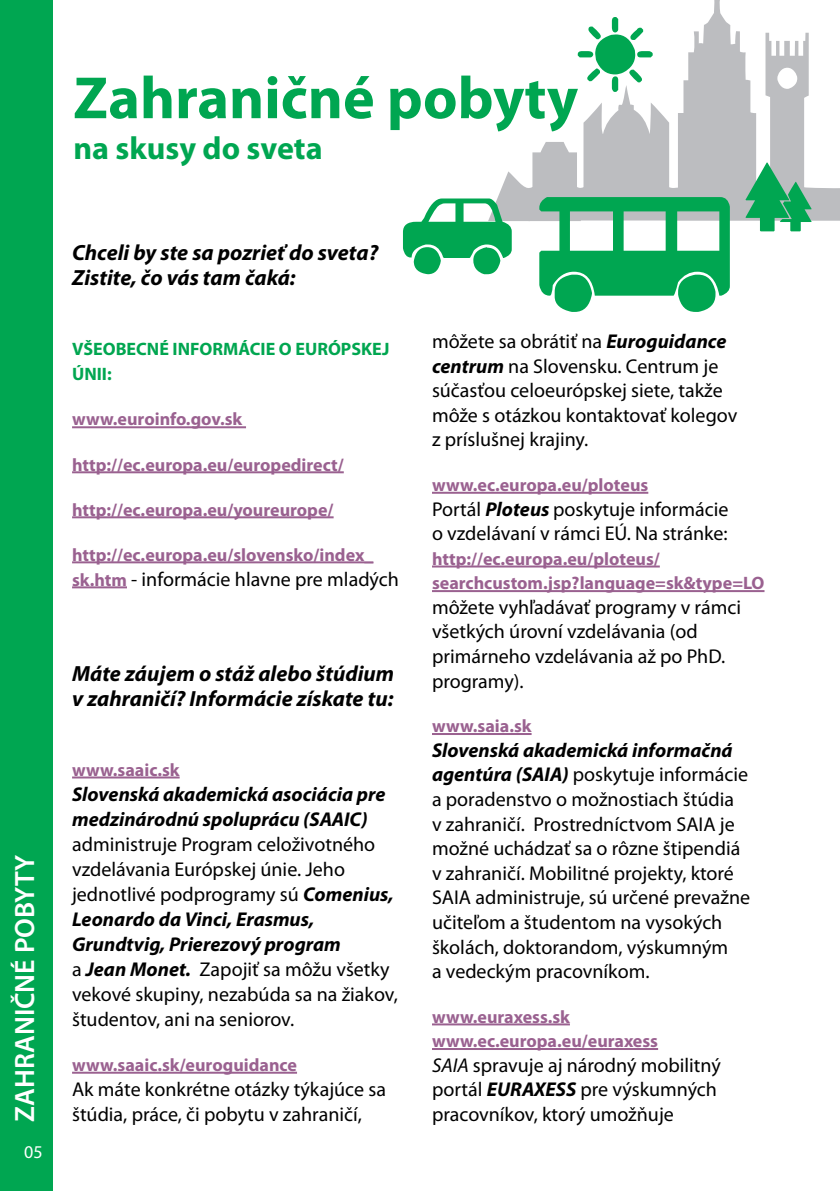
<style>
.page{position:relative;width:840px;height:1191px;background:#fff}
.page>*{position:absolute;margin:0;border:0;box-sizing:border-box;transform-origin:0 0}
.t1{font:700 60px "Myriad Pro";color:#00a651}
.t2{font:700 32px "Myriad Pro";color:#00a651}
.t3{font:600 28px "Myriad Pro";color:#fff}
.t4{font:italic 700 22px/25px "Myriad Pro";color:#000}
.t5{font:20px/24.6px "Myriad Pro";color:#000}
.t6{font:italic 700 20px/25px "Myriad Pro";color:#000}
.t7{font:700 18px/24.6px "Myriad Pro";color:#9a6190}
.t8{font:700 18px/25px "Myriad Pro";color:#00a650}
.t9{font:18px "Myriad Pro";color:#fff}
.s1{font-weight:700;font-size:18px;color:#9a6190}
.s2{font-weight:700;font-style:italic}
.s3{font-style:italic}
</style>
<div class="page">
<hr style="left:72px;top:426px;width:174px;height:2px;background:#9a6190">
<hr style="left:72px;top:471px;width:271px;height:2px;background:#9a6190">
<hr style="left:72px;top:516px;width:261px;height:2px;background:#9a6190">
<hr style="left:72px;top:561px;width:301px;height:2px;background:#9a6190">
<hr style="left:72px;top:586px;width:55px;height:2px;background:#9a6190">
<hr style="left:72px;top:776px;width:107px;height:2px;background:#9a6190">
<hr style="left:72px;top:1071px;width:225px;height:2px;background:#9a6190">
<hr style="left:432px;top:492px;width:216px;height:2px;background:#9a6190">
<hr style="left:432px;top:565px;width:227px;height:2px;background:#9a6190">
<hr style="left:432px;top:590px;width:332px;height:2px;background:#9a6190">
<hr style="left:432px;top:733px;width:99px;height:2px;background:#9a6190">
<hr style="left:432px;top:1023px;width:137px;height:2px;background:#9a6190">
<hr style="left:432px;top:1048px;width:225px;height:2px;background:#9a6190">
<div style="left:0;top:0;width:52px;height:1191px;background:#00a651"></div>
<svg style="left:403px;top:0;width:436px;height:312px"></svg>
<h1 class="t1" style="left:73px;top:59px;width:506px">Zahraničné pobyty</h1>
<h2 class="t2" style="left:73px;top:127px;width:250px">na skusy do sveta</h2>
<p class="t4" style="left:72px;top:240px;width:307px">Chceli by ste sa pozrieť do sveta?<br>Zistite, čo vás tam čaká:</p>
<p class="t8" style="left:72px;top:336px;width:319px">VŠEOBECNÉ INFORMÁCIE O EURÓPSKEJ<br>ÚNII:</p>
<p class="t7" style="left:72px;top:406px;width:172px">www.euroinfo.gov.sk</p>
<p class="t7" style="left:72px;top:451px;width:273px">http://ec.europa.eu/europedirect/</p>
<p class="t7" style="left:72px;top:496px;width:263px">http://ec.europa.eu/youreurope/</p>
<p class="t7" style="left:72px;top:541px;width:302px">http://ec.europa.eu/slovensko/index_</p>
<p class="t5" style="left:72px;top:566px;width:328px"><span class="s1">sk.htm</span> - informácie hlavne pre mladých</p>
<h3 class="t3" style="left:7px;top:1122px;width:269px;rotate:-90deg">ZAHRANIČNÉ POBYTY</h3>
<p class="t9" style="left:24px;top:1140px;width:20px">05</p>
<p class="t4" style="left:72px;top:660px;width:323px">Máte záujem o stáž alebo štúdium v zahraničí? Informácie získate tu:</p>
<p class="t7" style="left:72px;top:756px;width:109px">www.saaic.sk</p>
<p class="t6" style="left:72px;top:781px;width:315px">Slovenská akademická asociácia pre medzinárodnú spoluprácu (SAAIC)</p>
<p class="t5" style="left:72px;top:831px;width:327px">administruje Program celoživotného vzdelávania Európskej únie. Jeho jednotlivé podprogramy sú <span class="s2">Comenius, Leonardo da Vinci, Erasmus, Grundtvig, Prierezový program<br></span>a <span class="s2">Jean Monet.</span> Zapojiť sa môžu všetky vekové skupiny, nezabúda sa na žiakov, študentov, ani na seniorov.</p>
<p class="t7" style="left:72px;top:1052px;width:226px">www.saaic.sk/euroguidance</p>
<p class="t5" style="left:72px;top:1076px;width:315px">Ak máte konkrétne otázky týkajúce sa štúdia, práce, či pobytu v zahraničí,</p>
<p class="t5" style="left:432px;top:329px;width:306px">môžete sa obrátiť na <span class="s2">Euroguidance centrum</span> na Slovensku. Centrum je súčasťou celoeurópskej siete, takže môže s otázkou kontaktovať kolegov z príslušnej krajiny.</p>
<p class="t7" style="left:432px;top:472px;width:218px">www.ec.europa.eu/ploteus</p>
<p class="t5" style="left:432px;top:496px;width:298px">Portál <span class="s2">Ploteus</span> poskytuje informácie o vzdelávaní v rámci EÚ. Na stránke:</p>
<p class="t7" style="left:432px;top:546px;width:334px">http://ec.europa.eu/ploteus/ searchcustom.jsp?language=sk&amp;type=LO</p>
<p class="t5" style="left:432px;top:594px;width:310px">môžete vyhľadávať programy v rámci všetkých úrovní vzdelávania (od primárneho vzdelávania až po PhD. programy).</p>
<p class="t7" style="left:432px;top:713px;width:101px">www.saia.sk</p>
<p class="t5" style="left:432px;top:737px;width:319px"><span class="s2">Slovenská akademická informačná agentúra (SAIA)</span> poskytuje informácie a poradenstvo o možnostiach štúdia<br>v zahraničí. Prostredníctvom SAIA je možné uchádzať sa o rôzne štipendiá v zahraničí. Mobilitné projekty, ktoré SAIA administruje, sú určené prevažne učiteľom a študentom na vysokých školách, doktorandom, výskumným<br>a vedeckým pracovníkom.</p>
<p class="t7" style="left:432px;top:1003px;width:227px">www.euraxess.sk www.ec.europa.eu/euraxess</p>
<p class="t5" style="left:432px;top:1052px;width:290px"><span class="s3">SAIA</span> spravuje aj národný mobilitný portál <span class="s2">EURAXESS</span> pre výskumných pracovníkov, ktorý umožňuje</p>
</div>
